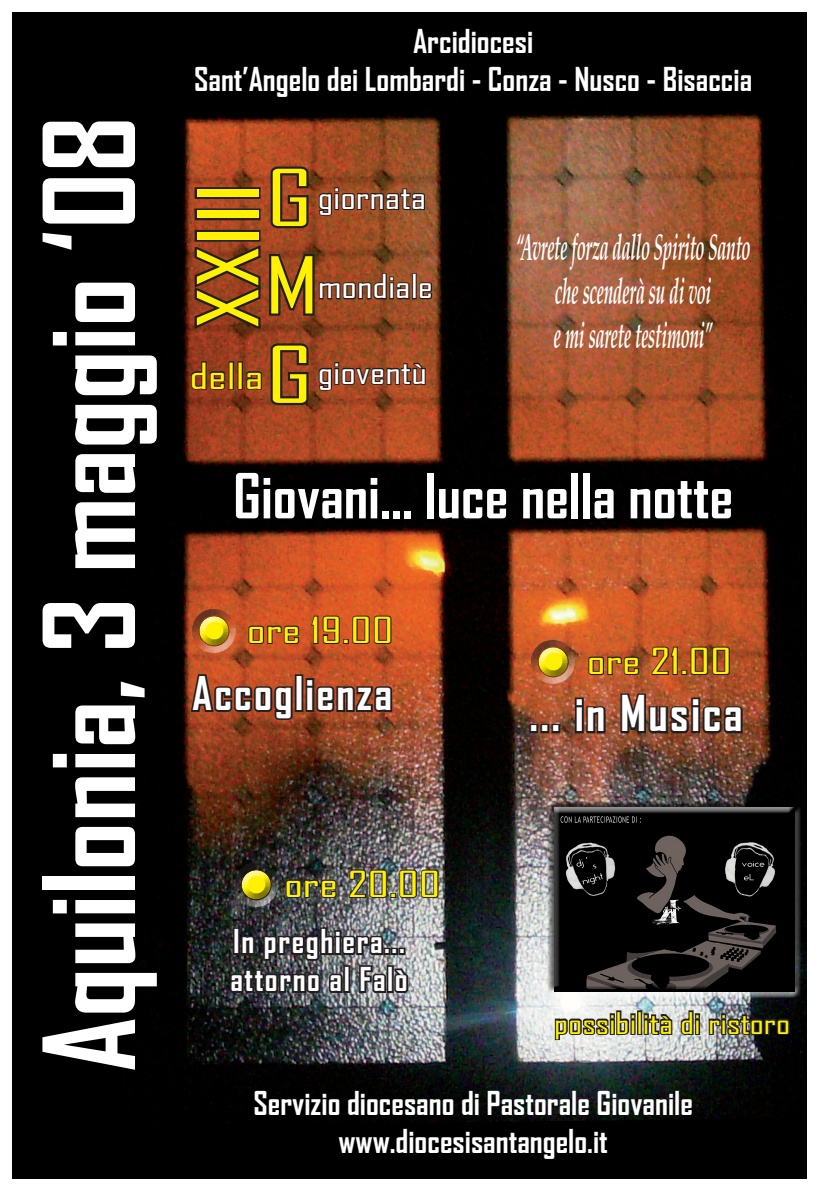
<style>
.page{position:relative;width:819px;height:1191px;background:#fff}
.page>*{position:absolute;margin:0;border:0;box-sizing:border-box;transform-origin:0 0}
.t1{font:700 120.92px "Agency FB";color:#fff}
.t2{font:80.33px "Agency FB";color:#fff101;scale:1.33 1}
.t3{font:74.99px "Agency FB";color:#fff101;scale:1.45 1}
.t4{font:700 59.5px "Agency FB";color:#fff}
.t5{font:700 47.25px "Agency FB";letter-spacing:.05em;color:#fff}
.t6{font:700 44.45px "Agency FB";letter-spacing:.05em;color:#fff}
.t7{font:italic 700 36.75px/44.2px "Zapf Calligraphic 801 BT";color:#fff;text-align:center;scale:.46 1}
.t8{font:34.39px "Agency FB";color:#fff101;scale:1.45 1}
.t9{font:700 31.5px/37.8px "Agency FB";color:#fff;text-align:center}
.t10{font:700 31.5px/37.8px "Agency FB";letter-spacing:.05em;color:#fff}
.t11{font:31.5px "Agency FB";color:#fff;scale:1.3 1}
.t12{font:28.53px "Agency FB";color:#fff101;scale:1.3 1}
.s1{font-size:74.99px}
</style>
<div class="page">
<img style="left:12px;top:12px;width:794px;height:1166px">
<svg style="left:189px;top:661px;width:105px;height:61px;background:#883e23"></svg>
<div style="left:295px;top:674px;width:8px;height:38px;border:4px solid #231f20"></div>
<svg style="left:304px;top:676px;width:90px;height:38px;background:#693523"></svg>
<img style="left:228px;top:925px;width:182px;height:70px">
<div style="left:529px;top:724px;width:9px;height:9px;border:4px solid #231f20"></div>
<div style="left:540px;top:724px;width:9px;height:9px;border:4px solid #231f20"></div>
<div style="left:551px;top:724px;width:9px;height:9px;border:4px solid #231f20"></div>
<svg style="left:247px;top:624px;width:53px;height:21px"></svg>
<svg style="left:310px;top:614px;width:83px;height:31px;background:#8e4123"></svg>
<img style="left:573px;top:645px;width:171px;height:90px">
<svg style="left:284px;top:878px;width:53px;height:21px"></svg>
<img style="left:348px;top:868px;width:92px;height:31px">
<svg style="left:553px;top:1009px;width:82px;height:32px;background:#929191"></svg>
<div style="left:630px;top:1018px;width:5px;height:17px;border:3px solid #231f20"></div>
<div style="left:637px;top:1010px;width:5px;height:25px;border:3px solid #231f20"></div>
<svg style="left:643px;top:1009px;width:57px;height:28px;background:#808181"></svg>
<div style="left:695px;top:1018px;width:5px;height:17px;border:3px solid #231f20"></div>
<svg style="left:707px;top:1013px;width:84px;height:23px;background:#39383a"></svg>
<svg style="left:190px;top:163px;width:243px;height:246px;background:#7f3d21"></svg>
<div style="left:188px;top:605px;width:52px;height:52px;background:#231f20;opacity:.75"></div>
<div style="left:527px;top:636px;width:52px;height:52px;background:#231f20;opacity:.75"></div>
<div style="left:230px;top:858px;width:52px;height:52px;background:#231f20;opacity:.75"></div>
<div style="left:543px;top:797px;width:261px;height:205px;background:#231f20;opacity:.75"></div>
<h1 class="t1" style="left:14px;top:1071px;width:957px;rotate:-90deg">Aquilonia, 3 maggio ‘08</h1>
<p class="t9" style="left:194px;top:22px;width:559px">Arcidiocesi<br>Sant’Angelo dei Lombardi - Conza - Nusco - Bisaccia</p>
<h2 class="t2" style="left:179px;top:328px;width:111px;rotate:-90deg">XXIII</h2>
<h3 class="t3" style="left:266px;top:152px;width:34px">G</h3>
<p class="t11" style="left:317px;top:178px;width:85px">giornata</p>
<h3 class="t3" style="left:264px;top:240px;width:39px">M</h3>
<p class="t11" style="left:317px;top:267px;width:90px">mondiale</p>
<p class="t8" style="left:189px;top:355px;width:87px">della<span class="s1">G</span></p>
<p class="t11" style="left:317px;top:353px;width:85px">gioventù</p>
<p class="t7" style="left:516px;top:225px;width:511px">“Avrete forza dallo Spirito Santo che scenderà su di voi<br>e mi sarete testimoni”</p>
<h3 class="t4" style="left:233px;top:459px;width:501px">Giovani... luce nella notte</h3>
<p class="t8" style="left:247px;top:609px;width:103px">ore 19.00</p>
<h3 class="t6" style="left:192px;top:666px;width:201px">Accoglienza</h3>
<p class="t8" style="left:284px;top:863px;width:109px">ore 20.00</p>
<p class="t10" style="left:230px;top:921px;width:179px">In preghiera... attorno al Falò</p>
<p class="t8" style="left:586px;top:640px;width:101px">ore 21.00</p>
<h3 class="t5" style="left:529px;top:684px;width:215px">... in Musica</h3>
<p class="t12" style="left:554px;top:1005px;width:183px">possibilità di ristoro</p>
<p class="t9" style="left:253px;top:1083px;width:441px">Servizio diocesano di Pastorale Giovanile www.diocesisantangelo.it</p>
</div>
